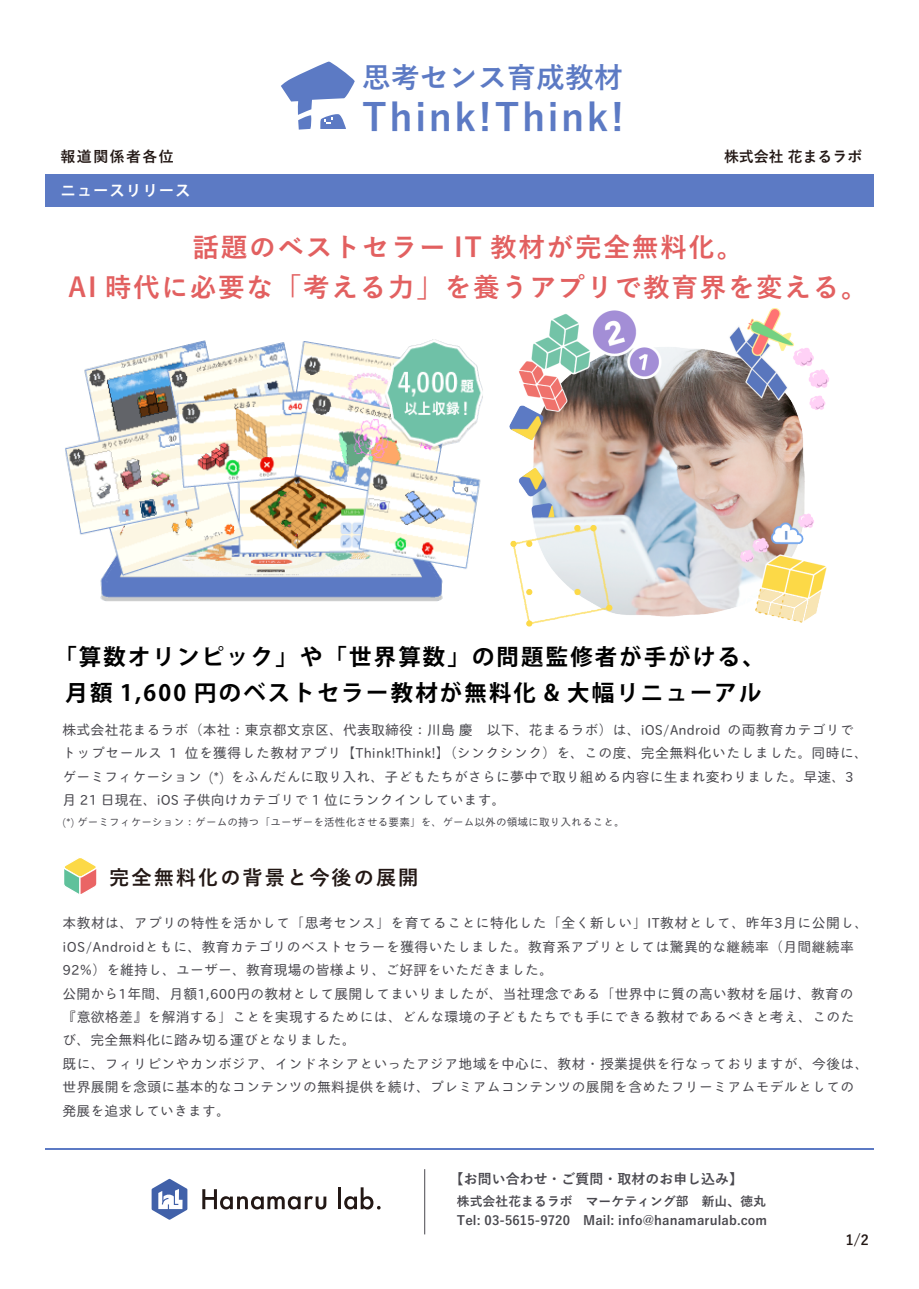
<style>
.page{position:relative;width:919px;height:1289px;background:#fff}
.page>*{position:absolute;margin:0;border:0;box-sizing:border-box;transform-origin:0 0}
.t1{font:700 37.5px "Yu Go";letter-spacing:.07em;color:#5c7ac4}
.t2{font:700 28.65px "Yu Go";letter-spacing:.01em;color:#5c7ac4}
.t3{font:700 26.55px/39.3px "Yu Go";letter-spacing:.065em;color:#e26060;text-align:center}
.t4{font:700 22.35px/36.2px "Koz Go Pr 6 N";letter-spacing:.1em;color:#000;text-align:center}
.t5{font:700 20.25px "Yu Go";letter-spacing:.1em;color:#231815}
.t6{font:700 14.85px "Yu Go";color:#231815}
.t7{font:700 14.85px "Koz Go Pr 6 N";letter-spacing:.1em;color:#fff}
.t8{font:700 14.85px "Yu Go";letter-spacing:.1em;color:#231815}
.t9{font:13.8px/23.4px "TB Chibi R Go Plus K Pro";letter-spacing:.025em;color:#49484e}
.t10{font:700 13.8px "Yu Go";letter-spacing:.01em;color:#49484e}
.t11{font:700 13.8px "Yu Go";color:#231815}
.t12{font:700 12.75px/19.2px "Yu Go";letter-spacing:.01em;color:#49484e}
.t13{font:10.65px "TB Chibi R Go Plus K Pro";letter-spacing:.01em;color:#49484e}
</style>
<div class="page">
<div style="left:45px;top:174px;width:828px;height:33px;background:#5c7ac4"></div>
<img style="left:509px;top:308px;width:320px;height:319px">
<img style="left:65px;top:339px;width:418px;height:263px">
<hr style="left:45px;top:1148px;width:828px;height:1px;background:#5c7ac4">
<svg style="left:281px;top:62px;width:74px;height:68px"></svg>
<svg style="left:64px;top:858px;width:33px;height:36px"></svg>
<svg style="left:202px;top:1189px;width:124px;height:20px"></svg>
<hr style="left:338px;top:1187px;width:3px;height:22px;background:#231815">
<svg style="left:344px;top:1187px;width:36px;height:22px"></svg>
<svg style="left:152px;top:1178px;width:35px;height:41px"></svg>
<hr style="left:424px;top:1169px;width:1px;height:65px;background:#49484e">
<h2 class="t2" style="left:362px;top:61px;width:262px">思考センス育成教材</h2>
<h1 class="t1" style="left:362px;top:96px;width:264px">Think!Think!</h1>
<p class="t8" style="left:61px;top:148px;width:115px">報道関係者各位</p>
<p class="t6" style="left:724px;top:148px;width:140px">株式会社 花まるラボ</p>
<p class="t7" style="left:61px;top:182px;width:131px">ニュースリリース</p>
<h3 class="t3" style="left:68px;top:228px;width:801px">話題のベストセラー IT 教材が完全無料化。<br>AI 時代に必要な「考える力」を養うアプリで教育界を変える。</h3>
<h3 class="t4" style="left:54px;top:639px;width:711px">「算数オリンピック」や「世界算数」の問題監修者が手がける、月額 1,600 円のベストセラー教材が無料化 &amp; 大幅リニューアル</h3>
<p class="t9" style="left:63px;top:716px;width:806px">株式会社花まるラボ（本社：東京都文京区、代表取締役：川島 慶　以下、花まるラボ）は、iOS/Android の両教育カテゴリでトップセールス 1 位を獲得した教材アプリ【Think!Think!】（シンクシンク）を、この度、完全無料化いたしました。同時に、ゲーミフィケーション (*) をふんだんに取り入れ、子どもたちがさらに夢中で取り組める内容に生まれ変わりました。早速、3月 21 日現在、iOS 子供向けカテゴリで 1 位にランクインしています。</p>
<p class="t13" style="left:63px;top:812px;width:563px">(*) ゲーミフィケーション：ゲームの持つ「ユーザーを活性化させる要素」を、ゲーム以外の領域に取り入れること。</p>
<h3 class="t5" style="left:109px;top:866px;width:311px">完全無料化の背景と今後の展開</h3>
<p class="t9" style="left:63px;top:910px;width:807px">本教材は、アプリの特性を活かして「思考センス」を育てることに特化した「全く新しい」IT教材として、昨年3月に公開し、iOS/Androidともに、教育カテゴリのベストセラーを獲得いたしました。教育系アプリとしては驚異的な継続率（月間継続率92%）を維持し、ユーザー、教育現場の皆様より、ご好評をいただきました。<br>公開から1年間、月額1,600円の教材として展開してまいりましたが、当社理念である「世界中に質の高い教材を届け、教育の『意欲格差』を解消する」ことを実現するためには、どんな環境の子どもたちでも手にできる教材であるべきと考え、このたび、完全無料化に踏み切る運びとなりました。<br>既に、フィリピンやカンボジア、インドネシアといったアジア地域を中心に、教材・授業提供を行なっておりますが、今後は、世界展開を念頭に基本的なコンテンツの無料提供を続け、プレミアムコンテンツの展開を含めたフリーミアムモデルとしての発展を追求していきます。</p>
<p class="t10" style="left:450px;top:1171px;width:294px">【お問い合わせ・ご質問・取材のお申し込み】</p>
<p class="t12" style="left:457px;top:1191px;width:312px">株式会社花まるラボ　マーケティング部　新山、徳丸<br>Tel: 03-5615-9720　Mail: info@hanamarulab.com</p>
<p class="t11" style="left:845px;top:1231px;width:25px">1/2</p>
</div>
